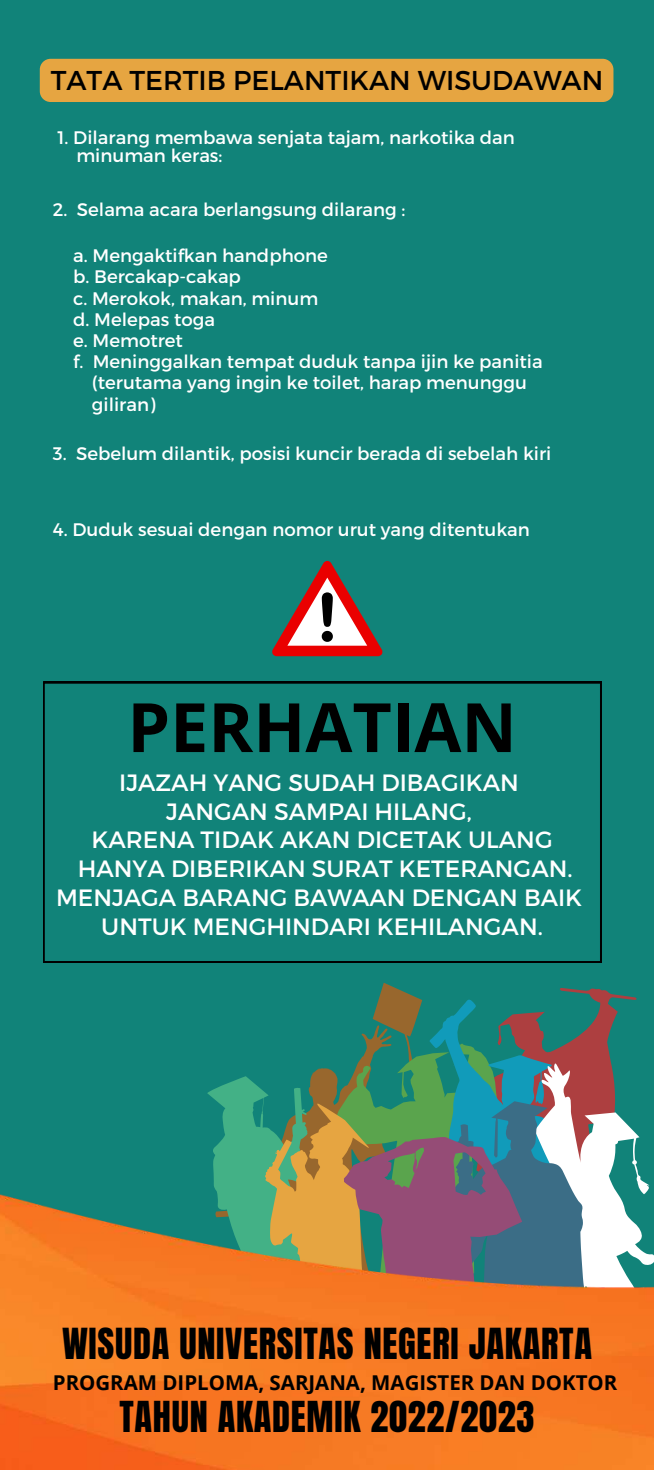
<style>
.page{position:relative;width:654px;height:1470px;background:#fff}
.page>*{position:absolute;margin:0;border:0;box-sizing:border-box;transform-origin:0 0}
.t1{font:700 67.9px "Open Sans";color:#000}
.t2{font:36.4px/73.9px "Anton";letter-spacing:.02em;color:#000;text-align:center}
.t3{font:27.3px "Montserrat";color:#000}
.t4{font:23.45px/29.1px "Montserrat";color:#fff;text-align:center}
.t5{font:700 20.3px "Open Sans";color:#000}
.t6{font:18.2px/18.2px "Montserrat";color:#fff}
</style>
<div class="page">
<div style="left:0;top:0;width:653px;height:1470px;background:#118379"></div>
<svg style="left:559px;top:988px;width:78px;height:75px"></svg>
<svg style="left:311px;top:1033px;width:61px;height:70px"></svg>
<svg style="left:372px;top:983px;width:50px;height:61px"></svg>
<svg style="left:335px;top:1044px;width:94px;height:82px"></svg>
<svg style="left:429px;top:999px;width:150px;height:127px"></svg>
<svg style="left:534px;top:1063px;width:95px;height:63px;fill:#ad3f40"></svg>
<svg style="left:207px;top:1076px;width:116px;height:50px"></svg>
<svg style="left:265px;top:1103px;width:141px;height:23px"></svg>
<svg style="left:449px;top:1101px;width:137px;height:25px;background:#5f92a2"></svg>
<img style="left:0;top:1126px;width:653px;height:344px">
<svg style="left:272px;top:561px;width:110px;height:95px"></svg>
<div style="left:43px;top:682px;width:558px;height:281px;border:3px solid #000"></div>
<div style="left:40px;top:59px;width:573px;height:43px;background:#e6a541"></div>
<h3 class="t3" style="left:51px;top:63px;width:554px">TATA TERTIB PELANTIKAN WISUDAWAN</h3>
<p class="t6" style="left:76px;top:129px;width:440px;text-indent:-19px">1. Dilarang membawa senjata tajam, narkotika dan minuman keras:</p>
<p class="t6" style="left:53px;top:200px;width:354px">2. Selama acara berlangsung dilarang :</p>
<p class="t6" style="left:73px;top:247px;width:256px">a. Mengaktifkan handphone</p>
<p class="t6" style="left:73px;top:268px;width:169px">b. Bercakap-cakap</p>
<p class="t6" style="left:73px;top:289px;width:246px">c. Merokok, makan, minum</p>
<p class="t6" style="left:73px;top:310px;width:143px">d. Melepas toga</p>
<p class="t6" style="left:73px;top:331px;width:111px">e. Memotret</p>
<p class="t6" style="left:73px;top:353px;width:470px">f. Meninggalkan tempat duduk tanpa ijin ke panitia</p>
<p class="t6" style="left:92px;top:374px;width:436px">(terutama yang ingin ke toilet, harap menunggu</p>
<p class="t6" style="left:92px;top:395px;width:65px">giliran)</p>
<p class="t6" style="left:53px;top:445px;width:499px">3. Sebelum dilantik, posisi kuncir berada di sebelah kiri</p>
<p class="t6" style="left:53px;top:520px;width:478px">4. Duduk sesuai dengan nomor urut yang ditentukan</p>
<h1 class="t1" style="left:127px;top:680px;width:391px">PERHATIAN</h1>
<p class="t4" style="left:56px;top:768px;width:527px">IJAZAH YANG SUDAH DIBAGIKAN<br>JANGAN SAMPAI HILANG,<br>KARENA TIDAK AKAN DICETAK ULANG<br>HANYA DIBERIKAN SURAT KETERANGAN.<br>MENJAGA BARANG BAWAAN DENGAN BAIK<br>UNTUK MENGHINDARI KEHILANGAN.</p>
<h2 class="t2" style="left:62px;top:1309px;width:531px">WISUDA UNIVERSITAS NEGERI JAKARTA<br>TAHUN AKADEMIK 2022/2023</h2>
<p class="t5" style="left:53px;top:1368px;width:565px">PROGRAM DIPLOMA, SARJANA, MAGISTER DAN DOKTOR</p>
</div>
